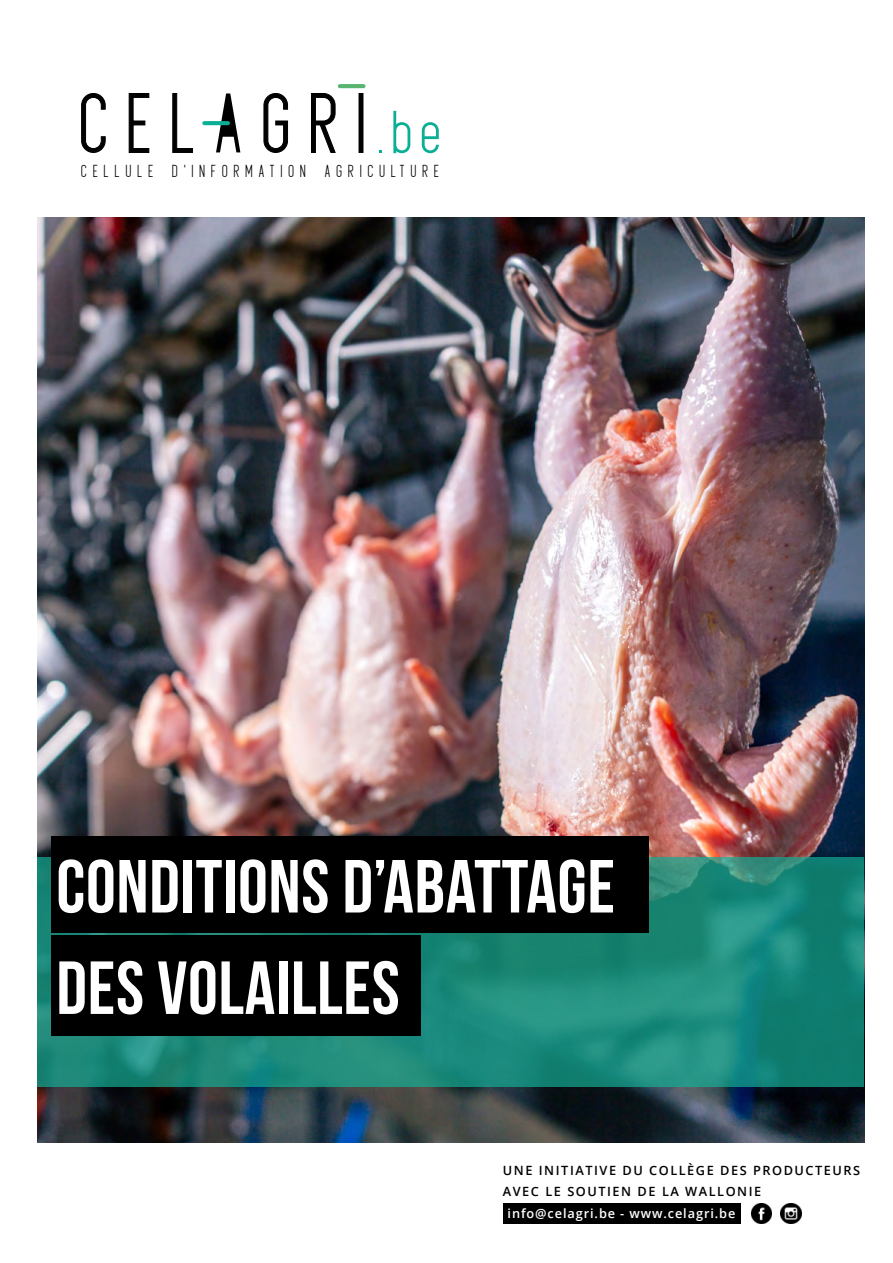
<style>
.page{position:relative;width:893px;height:1263px;background:#fff}
.page>*{position:absolute;margin:0;border:0;box-sizing:border-box;transform-origin:0 0}
.t1{font:75px/101.4px "Bebas Neue";letter-spacing:.01em;color:#fff}
.t2{font:57.9px "Megan June";color:#0aaf96}
.t3{font:16.2px "Megan June";letter-spacing:.33em;color:#000}
.t4{font:600 12.75px/21px "Open Sans";letter-spacing:.12em;color:#000}
.t5{font:600 12.75px "Open Sans";letter-spacing:.07em;color:#fff}
</style>
<div class="page">
<img style="left:37px;top:218px;width:827px;height:924px">
<svg style="left:37px;top:858px;width:827px;height:229px;background:#1b8778"></svg>
<svg style="left:81px;top:93px;width:25px;height:60px"></svg>
<svg style="left:129px;top:93px;width:20px;height:60px"></svg>
<svg style="left:172px;top:93px;width:21px;height:60px"></svg>
<svg style="left:264px;top:93px;width:24px;height:60px"></svg>
<svg style="left:202px;top:93px;width:38px;height:59px"></svg>
<svg style="left:311px;top:84px;width:54px;height:69px"></svg>
<div style="left:51px;top:836px;width:597px;height:96px;background:#000"></div>
<div style="left:51px;top:936px;width:370px;height:100px;background:#000"></div>
<div style="left:503px;top:1203px;width:237px;height:21px;background:#000"></div>
<img style="left:781px;top:1203px;width:20px;height:21px">
<img style="left:751px;top:1203px;width:20px;height:21px">
<h2 class="t2" style="left:379px;top:102px;width:67px">.be</h2>
<p class="t3" style="left:82px;top:162px;width:360px">CELLULE D'INFORMATION AGRICULTURE</p>
<h1 class="t1" style="left:56px;top:835px;width:560px">CONDITIONS D’ABATTAGE<br>DES VOLAILLES</h1>
<p class="t4" style="left:503px;top:1159px;width:359px">UNE INITIATIVE DU COLLÈGE DES PRODUCTEURS<br>AVEC LE SOUTIEN DE LA WALLONIE</p>
<p class="t5" style="left:508px;top:1205px;width:229px">info@celagri.be - www.celagri.be</p>
</div>
